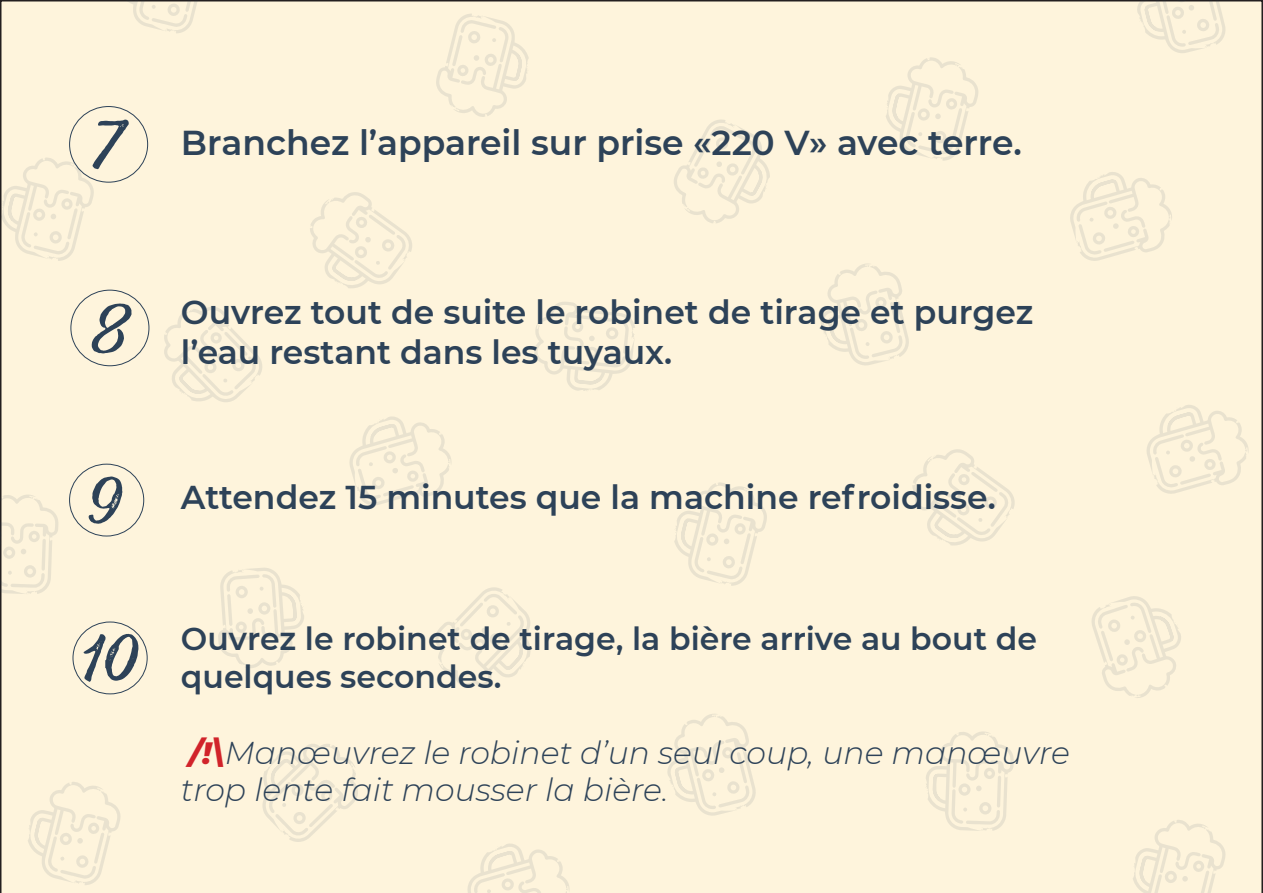
<style>
.page{position:relative;width:1263px;height:893px;background:#fef4dc}
.page>*{position:absolute;margin:0;border:0;box-sizing:border-box;transform-origin:0 0}
.t1{font:58.2px "Bernadette Rough";color:#2d4258}
.t2{font:55.35px "Bernadette Rough";color:#2d4258}
.titre{font:600 34.5px "Montserrat";color:#2d4258}
.titre-2{font:600 33px/39.6px "Montserrat";color:#2d4258}
.titre-3{font:italic 300 31.5px/37.8px "Montserrat";color:#2d4258}
.titre-4{font:600 31.5px/37.8px "Montserrat";color:#2d4258}
.s1{font-weight:800;color:#d1232a}
</style>
<div class="page">
<svg style="left:1069px;top:171px;width:103px;height:90px;background:#f8efd8"></svg>
<svg style="left:436px;top:14px;width:93px;height:103px;background:#f8efd8"></svg>
<svg style="left:925px;top:731px;width:89px;height:100px;background:#f8efd8"></svg>
<svg style="left:1132px;top:819px;width:94px;height:74px;background:#f8efd8"></svg>
<svg style="left:1091px;top:595px;width:91px;height:103px;background:#f8efd8"></svg>
<svg style="left:912px;top:449px;width:103px;height:97px;background:#f9efd8"></svg>
<svg style="left:674px;top:119px;width:96px;height:104px;background:#f9efd8"></svg>
<svg style="left:1136px;top:0;width:90px;height:54px;background:#f2e9d3"></svg>
<svg style="left:885px;top:57px;width:93px;height:104px;background:#f9efd8"></svg>
<svg style="left:820px;top:263px;width:89px;height:103px;background:#f8efd8"></svg>
<svg style="left:262px;top:743px;width:96px;height:99px;background:#f8efd8"></svg>
<svg style="left:349px;top:416px;width:103px;height:90px;background:#f8efd8"></svg>
<svg style="left:310px;top:192px;width:102px;height:97px;background:#f9efd8"></svg>
<svg style="left:435px;top:587px;width:96px;height:100px;background:#f8efd8"></svg>
<svg style="left:467px;top:843px;width:103px;height:50px;background:#f8efd8"></svg>
<svg style="left:667px;top:713px;width:89px;height:103px;background:#f8efd8"></svg>
<svg style="left:674px;top:482px;width:93px;height:104px;background:#f9efd8"></svg>
<svg style="left:534px;top:302px;width:101px;height:90px;background:#f8efd8"></svg>
<svg style="left:1146px;top:404px;width:103px;height:90px;background:#f8efd8"></svg>
<svg style="left:1px;top:157px;width:93px;height:104px;background:#f7edd7"></svg>
<svg style="left:218px;top:567px;width:86px;height:102px;background:#f8efd8"></svg>
<svg style="left:163px;top:307px;width:99px;height:95px;background:#f8efd8"></svg>
<svg style="left:28px;top:781px;width:93px;height:104px;background:#f9efd8"></svg>
<svg style="left:0;top:489px;width:58px;height:105px;background:#f3ead4"></svg>
<svg style="left:119px;top:0;width:93px;height:33px;background:#efe6d0"></svg>
<div style="left:69px;top:464px;width:75px;height:72px;border:1px solid #2d4258;border-radius:50%"></div>
<div style="left:70px;top:290px;width:79px;height:76px;border:1px solid #2d4258;border-radius:50%"></div>
<div style="left:69px;top:106px;width:79px;height:77px;border:1px solid #2d4258;border-radius:50%"></div>
<div style="left:73px;top:621px;width:75px;height:73px;border:1px solid #2d4258;border-radius:50%"></div>
<p class="t1" style="left:93px;top:99px;width:34px">7</p>
<p class="titre" style="left:181px;top:118px;width:842px">Branchez l’appareil sur prise «220 V» avec terre.</p>
<p class="t1" style="left:93px;top:284px;width:42px">8</p>
<p class="t2" style="left:89px;top:457px;width:36px">9</p>
<p class="titre-2" style="left:181px;top:291px;width:854px">Ouvrez tout de suite le robinet de tirage et purgez l’eau restant dans les tuyaux.</p>
<p class="titre-2" style="left:181px;top:476px;width:816px">Attendez 15 minutes que la machine refroidisse.</p>
<p class="t2" style="left:83px;top:615px;width:60px">10</p>
<p class="titre-4" style="left:181px;top:619px;width:857px">Ouvrez le robinet de tirage, la bière arrive au bout de quelques secondes.</p>
<p class="titre-3" style="left:181px;top:733px;width:890px"><span class="s1">/!\</span>Manœuvrez le robinet d’un seul coup, une manœuvre trop lente fait mousser la bière.</p>
</div>
